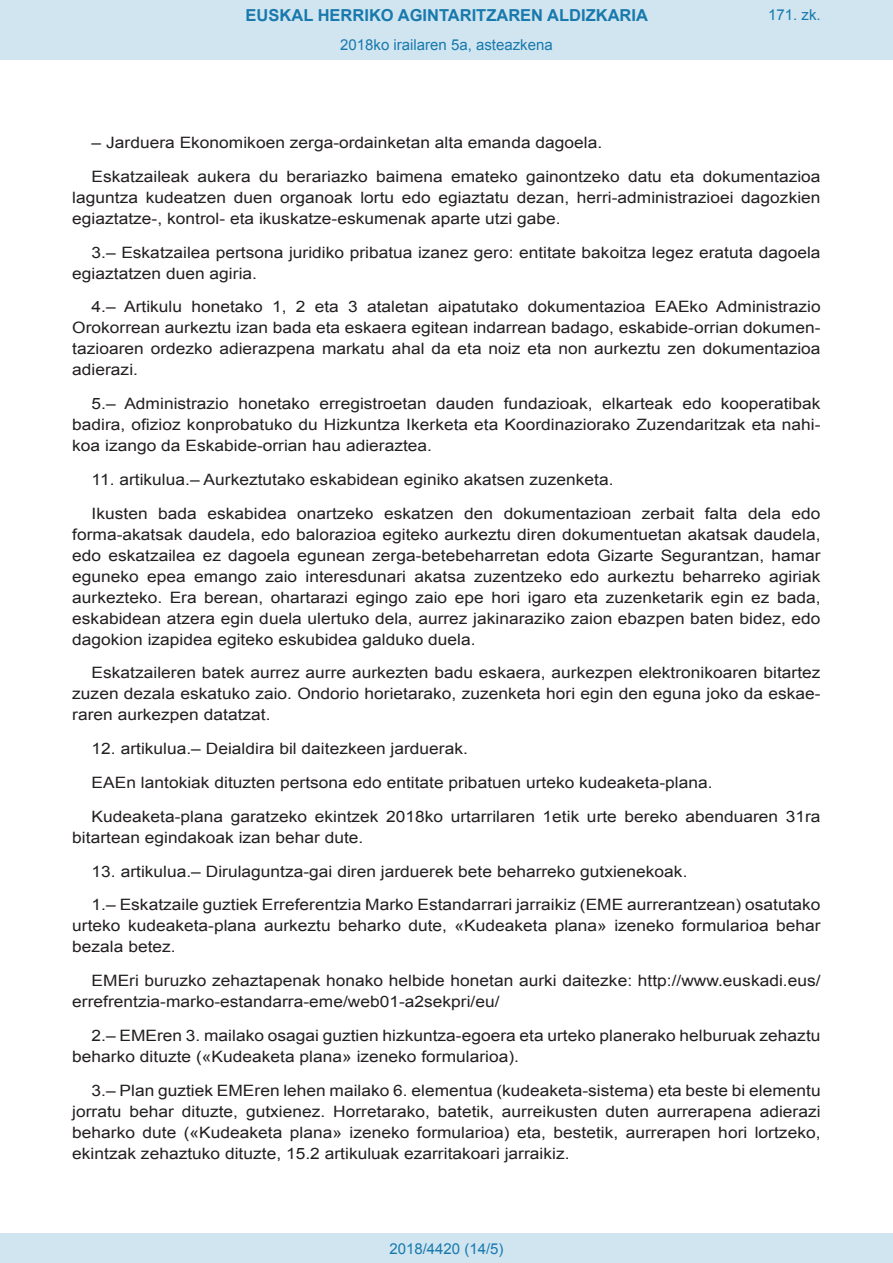
<style>
.page{position:relative;width:893px;height:1263px;background:#fff}
.page>*{position:absolute;margin:0;border:0;box-sizing:border-box;transform-origin:0 0}
.t1{font:700 16.5px "Arial";color:#1879ad}
.BOPVDetalle{font:15.6px/21px "Arial";color:#231f20;text-align:justify;scale:1.11 1}
.Paginacion_Centro{font:15px "Arial";color:#1879ad}
</style>
<div class="page">
<div style="left:0;top:0;width:893px;height:60px;background:#d0e5f0"></div>
<div style="left:0;top:1233px;width:893px;height:30px;background:#d0e5f0"></div>
<p class="t1" style="left:246px;top:4px;width:404px">EUSKAL HERRIKO AGINTARITZAREN ALDIZKARIA</p>
<p class="Paginacion_Centro" style="left:340px;top:35px;width:214px">2018ko irailaren 5a, asteazkena</p>
<p class="Paginacion_Centro" style="left:768px;top:5px;width:54px">171. zk.</p>
<p class="BOPVDetalle" style="left:92px;top:132px;width:461px">– Jarduera Ekonomikoen zerga-ordainketan alta emanda dagoela.</p>
<p class="BOPVDetalle" style="left:72px;top:166px;width:676px;text-indent:19px">Eskatzaileak aukera du berariazko baimena emateko gainontzeko datu eta dokumentazioa laguntza kudeatzen duen organoak lortu edo egiaztatu dezan, herri-administrazioei dagozkien egiaztatze-, kontrol- eta ikuskatze-eskumenak aparte utzi gabe.</p>
<p class="BOPVDetalle" style="left:72px;top:242px;width:676px;text-indent:19px">3.– Eskatzailea pertsona juridiko pribatua izanez gero: entitate bakoitza legez eratuta dagoela egiaztatzen duen agiria.</p>
<p class="BOPVDetalle" style="left:72px;top:297px;width:676px;text-indent:19px">4.– Artikulu honetako 1, 2 eta 3 ataletan aipatutako dokumentazioa EAEko Administrazio Orokorrean aurkeztu izan bada eta eskaera egitean indarrean badago, eskabide-orrian dokumen&shy;tazioaren ordezko adierazpena markatu ahal da eta noiz eta non aurkeztu zen dokumentazioa adierazi.</p>
<p class="BOPVDetalle" style="left:72px;top:393px;width:676px;text-indent:19px">5.– Administrazio honetako erregistroetan dauden fundazioak, elkarteak edo kooperatibak badira, ofizioz konprobatuko du Hizkuntza Ikerketa eta Koordinaziorako Zuzendaritzak eta nahi&shy;koa izango da Eskabide-orrian hau adieraztea.</p>
<p class="BOPVDetalle" style="left:92px;top:469px;width:472px">11. artikulua.– Aurkeztutako eskabidean eginiko akatsen zuzenketa.</p>
<p class="BOPVDetalle" style="left:72px;top:503px;width:676px;text-indent:19px">Ikusten bada eskabidea onartzeko eskatzen den dokumentazioan zerbait falta dela edo forma-akatsak daudela, edo balorazioa egiteko aurkeztu diren dokumentuetan akatsak daudela, edo eskatzailea ez dagoela egunean zerga-betebeharretan edota Gizarte Segurantzan, hamar eguneko epea emango zaio interesdunari akatsa zuzentzeko edo aurkeztu beharreko agiriak aurkezteko. Era berean, ohartarazi egingo zaio epe hori igaro eta zuzenketarik egin ez bada, eskabidean atzera egin duela ulertuko dela, aurrez jakinaraziko zaion ebazpen baten bidez, edo dagokion izapidea egiteko eskubidea galduko duela.</p>
<p class="BOPVDetalle" style="left:72px;top:663px;width:676px;text-indent:19px">Eskatzaileren batek aurrez aurre aurkezten badu eskaera, aurkezpen elektronikoaren bitartez zuzen dezala eskatuko zaio. Ondorio horietarako, zuzenketa hori egin den eguna joko da eskae&shy;raren aurkezpen datatzat.</p>
<p class="BOPVDetalle" style="left:92px;top:738px;width:341px">12. artikulua.– Deialdira bil daitezkeen jarduerak.</p>
<p class="BOPVDetalle" style="left:92px;top:772px;width:561px">EAEn lantokiak dituzten pertsona edo entitate pribatuen urteko kudeaketa-plana.</p>
<p class="BOPVDetalle" style="left:72px;top:806px;width:676px;text-indent:19px">Kudeaketa-plana garatzeko ekintzek 2018ko urtarrilaren 1etik urte bereko abenduaren 31ra bitartean egindakoak izan behar dute.</p>
<p class="BOPVDetalle" style="left:92px;top:861px;width:538px">13. artikulua.– Dirulaguntza-gai diren jarduerek bete beharreko gutxienekoak.</p>
<p class="BOPVDetalle" style="left:72px;top:894px;width:676px;text-indent:19px">1.– Eskatzaile guztiek Erreferentzia Marko Estandarrari jarraikiz (EME aurrerantzean) osatutako urteko kudeaketa-plana aurkeztu beharko dute, «Kudeaketa plana» izeneko formularioa behar bezala betez.</p>
<p class="BOPVDetalle" style="left:72px;top:970px;width:676px;text-indent:19px">EMEri buruzko zehaztapenak honako helbide honetan aurki daitezke: http://www.euskadi.eus/ errefrentzia-marko-estandarra-eme/web01-a2sekpri/eu/</p>
<p class="BOPVDetalle" style="left:72px;top:1025px;width:676px;text-indent:19px">2.– EMEren 3. mailako osagai guztien hizkuntza-egoera eta urteko planerako helburuak zehaztu beharko dituzte («Kudeaketa plana» izeneko formularioa).</p>
<p class="BOPVDetalle" style="left:72px;top:1080px;width:676px;text-indent:19px">3.– Plan guztiek EMEren lehen mailako 6. elementua (kudeaketa-sistema) eta beste bi elementu jorratu behar dituzte, gutxienez. Horretarako, batetik, aurreikusten duten aurrerapena adierazi beharko dute («Kudeaketa plana» izeneko formularioa) eta, bestetik, aurrerapen hori lortzeko, ekintzak zehaztuko dituzte, 15.2 artikuluak ezarritakoari jarraikiz.</p>
<p class="Paginacion_Centro" style="left:389px;top:1238px;width:116px">2018/4420 (14/5)</p>
</div>
